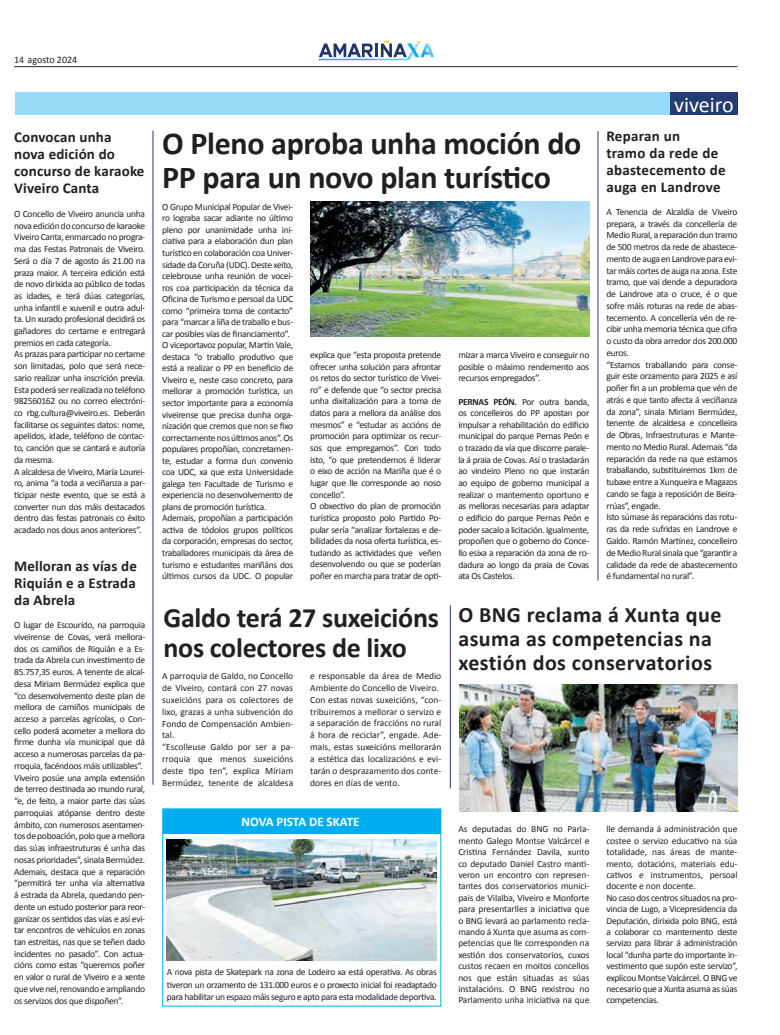
<style>
.page{position:relative;width:780px;height:1035px;background:#fff}
.page>*{position:absolute;margin:0;border:0;box-sizing:border-box;transform-origin:0 0}
.t1{font:700 32px/34px "Calibri";letter-spacing:-.01em;color:#231f20}
.t2{font:700 28px/30px "Calibri";letter-spacing:-.01em;color:#231f20}
.t3{font:700 22px/24px "Calibri";letter-spacing:.02em;color:#231f20}
.t4{font:22px "Calibri";color:#fff}
.t5{font:700 15px/17px "Calibri";letter-spacing:.01em;color:#231f20}
.t6{font:700 13px "Calibri";color:#fff}
.t7{font:10px "Calibri";color:#231f20}
.t8{font:9.5px/11.7px "Calibri";letter-spacing:-.03em;color:#231f20}
.t9{font:9.5px/11.8px "Calibri";color:#231f20}
.s1{font-weight:700}
</style>
<div class="page">
<hr style="left:14px;top:66px;width:723px;height:1px;background:#231f20">
<svg style="left:319px;top:41px;width:114px;height:19px"></svg>
<div style="left:15px;top:93px;width:722px;height:22px;background:#97daf8"></div>
<div style="left:670px;top:93px;width:67px;height:22px;background:#253b73"></div>
<hr style="left:152px;top:131px;width:1px;height:653px;background:#253b73">
<img style="left:310px;top:201px;width:279px;height:136px">
<img style="left:459px;top:685px;width:278px;height:127px">
<hr style="left:450px;top:605px;width:1px;height:183px;background:#253b73">
<svg style="left:162px;top:808px;width:280px;height:199px"></svg>
<div style="left:163px;top:809px;width:277px;height:24px;background:#00aeef"></div>
<img style="left:167px;top:839px;width:270px;height:121px">
<hr style="left:597px;top:131px;width:1px;height:449px;background:#253b73">
<p class="t7" style="left:14px;top:54px;width:65px">14 agosto 2024</p>
<h3 class="t5" style="left:14px;top:127px;width:132px">Convocan unha nova edición do concurso de karaoke<br>Viveiro Canta</h3>
<p class="t8" style="left:14px;top:207px;width:132px">O Concello de Viveiro anuncia unha nova edición do concurso de karaoke Viveiro Canta, enmarcado no progra&shy;ma das Festas Patronais de Viveiro.<br>Será o día 7 de agosto ás 21.00 na praza maior. A terceira edición está de novo dirixida ao público de todas as idades, e terá dúas categorías, unha infantil e xuvenil e outra adul&shy;ta. Un xurado profesional decidirá os gañadores do certame e entregará premios en cada categoría.<br>As prazas para participar no certame son limitadas, polo que será nece&shy;sario realizar unha inscrición previa.<br>Esta poderá ser realizada no teléfono 982560162 ou no correo electróni&shy;co rbg.cultura@viveiro.es. Deberán facilitarse os seguintes datos: nome, apelidos, idade, teléfono de contac&shy;to, canción que se cantará e autoría da mesma.<br>A alcaldesa de Viveiro, María Lourei&shy;ro, anima “a toda a veciñanza a par&shy;ticipar neste evento, que se está a converter nun dos máis destacados dentro das festas patronais co éxito acadado nos dous anos anteriores”.</p>
<h3 class="t5" style="left:14px;top:556px;width:124px;text-align:justify">Melloran as vías de Riquián e a Estrada da Abrela</h3>
<p class="t8" style="left:14px;top:618px;width:132px">O lugar de Escourido, na parroquia viveirense de Covas, verá mellora&shy;dos os camiños de Riquián e a Es&shy;trada da Abrela cun investimento de 85.757,35 euros. A tenente de alcal&shy;desa Miriam Bermúdez explica que “co desenvolvemento deste plan de mellora de camiños municipais de acceso a parcelas agrícolas, o Con&shy;cello poderá acometer a mellora do firme dunha vía municipal que dá acceso a numerosas parcelas da pa&shy;rroquia, facéndoos máis utilizables”.<br>Viveiro posúe una ampla extensión de terreo destinada ao mundo rural, “e, de feito, a maior parte das súas parroquias atópanse dentro deste ámbito, con numerosos asentamen&shy;tos de poboación, polo que a mellora das súas infraestruturas é unha das nosas prioridades”, sinala Bermúdez.<br>Ademais, destaca que a reparación “permitirá ter unha vía alternativa á estrada da Abrela, quedando pen&shy;dente un estudo posterior para reor&shy;ganizar os sentidos das vías e así evi&shy;tar encontros de vehículos en zonas tan estreitas, nas que se teñen dado incidentes no pasado”. Con actua&shy;cións como estas “queremos poñer en valor o rural de Viveiro e a xente que vive nel, renovando e ampliando os servizos dos que dispoñen”.</p>
<h1 class="t1" style="left:162px;top:125px;width:420px">O Pleno aproba unha moción do<br>PP para un novo plan turístico</h1>
<p class="t8" style="left:162px;top:200px;width:132px">O Grupo Municipal Popular de Vivei&shy;ro lograba sacar adiante no último pleno por unanimidade unha ini&shy;ciativa para a elaboración dun plan turístico en colaboración coa Univer&shy;sidade da Coruña (UDC). Deste xeito, celebrouse unha reunión de vocei&shy;ros coa participación da técnica da Oficina de Turismo e persoal da UDC como “primeira toma de contacto” para “marcar a liña de traballo e bus&shy;car posibles vías de financiamento”.<br>O viceportavoz popular, Martín Vale, destaca “o traballo produtivo que está a realizar o PP en beneficio de Viveiro e, neste caso concreto, para mellorar a promoción turística, un sector importante para a economía viveirense que precisa dunha orga&shy;nización que cremos que non se fixo correctamente nos últimos anos”. Os populares propoñían, concretamen&shy;te, estudar a forma dun convenio coa UDC, xa que esta Universidade galega ten Facultade de Turismo e experiencia no desenvolvemento de plans de promoción turística.<br>Ademais, propoñían a participación activa de tódolos grupos políticos da corporación, empresas do sector, traballadores municipais da área de turismo e estudantes mariñáns dos últimos cursos da UDC. O popular</p>
<p class="t8" style="left:310px;top:348px;width:132px">explica que “esta proposta pretende ofrecer unha solución para afrontar os retos do sector turístico de Vivei&shy;ro” e defende que “o sector precisa unha dixitalización para a toma de datos para a mellora da análise dos mesmos” e “estudar as accións de promoción para optimizar os recur&shy;sos que empregamos”. Con todo isto, “o que pretendemos é liderar o eixo de acción na Mariña que é o lugar que lle corresponde ao noso concello”.<br>O obxectivo do plan de promoción turística proposto polo Partido Po&shy;pular sería “analizar fortalezas e de&shy;bilidades da nosa oferta turística, es&shy;tudando as actividades que veñen desenvolvendo ou que se poderían poñer en marcha para tratar de opti-</p>
<p class="t8" style="left:458px;top:348px;width:132px;text-align:justify">mizar a marca Viveiro e conseguir no posible o máximo rendemento aos recursos empregados”.</p>
<p class="t8" style="left:458px;top:395px;width:132px;text-align:justify"><span class="s1">PERNAS PEÓN.</span> Por outra banda, os concelleiros do PP apostan por impulsar a rehabilitación do edificio municipal do parque Pernas Peón e o trazado da vía que discorre parale&shy;la á praia de Covas. Así o trasladarán ao vindeiro Pleno no que instarán ao equipo de goberno municipal a realizar o mantemento oportuno e as melloras necesarias para adaptar o edificio do parque Pernas Peón e poder sacalo a licitación. Igualmente, propoñen que o goberno do Conce&shy;llo esixa a reparación da zona de ro&shy;dadura ao longo da praia de Covas ata Os Castelos.</p>
<h3 class="t4" style="left:674px;top:91px;width:61px">viveiro</h3>
<h3 class="t5" style="left:606px;top:127px;width:121px">Reparan un<br>tramo da rede de abastecemento de auga en Landrove</h3>
<p class="t8" style="left:606px;top:205px;width:132px">A Tenencia de Alcaldía de Viveiro prepara, a través da concellería de<br>Medio Rural, a reparación dun tramo de 500 metros da rede de abastece&shy;mento de auga en Landrove para evi&shy;tar máis cortes de auga na zona. Este tramo, que vai dende a depuradora de Landrove ata o cruce, é o que sofre máis roturas na rede de abas&shy;tecemento. A concellería vén de re&shy;cibir unha memoria técnica que cifra o custo da obra arredor dos 200.000 euros.<br>“Estamos traballando para conse&shy;guir este orzamento para 2025 e así poñer fin a un problema que vén de atrás e que tanto afecta á veciñanza da zona”, sinala Miriam Bermúdez, tenente de alcaldesa e concelleira de Obras, Infraestruturas e Mante&shy;mento no Medio Rural. Ademais “da reparación da rede na que estamos traballando, substituiremos 1km de tubaxe entre a Xunqueira e Magazos cando se faga a reposición de Beira&shy;rrúas”, engade.<br>Isto súmase ás reparacións das rotu&shy;ras da rede sufridas en Landrove e<br>Galdo. Ramón Martínez, concelleiro de Medio Rural sinala que “garantir a calidade da rede de abastecemento é fundamental no rural”.</p>
<h2 class="t2" style="left:163px;top:601px;width:277px">Galdo terá 27 suxeicións nos colectores de lixo</h2>
<p class="t9" style="left:162px;top:670px;width:132px">A parroquia de Galdo, no Concello de Viveiro, contará con 27 novas suxeicións para os colectores de lixo, grazas a unha subvención do<br>Fondo de Compensación Ambien&shy;tal.<br>“Escolleuse Galdo por ser a pa&shy;rroquia que menos suxeicións deste tipo ten”, explica Míriam<br>Bermúdez, tenente de alcaldesa</p>
<p class="t9" style="left:310px;top:669px;width:132px">e responsable da área de Medio<br>Ambiente do Concello de Viveiro.<br>Con estas novas suxeicións, “con&shy;tribuiremos a mellorar o servizo e a separación de fraccións no rural á hora de reciclar”, engade. Ade&shy;mais, estas suxeicións mellorarán a estética das localizacións e evi&shy;tarán o desprazamento dos conte&shy;dores en días de vento.</p>
<h3 class="t6" style="left:241px;top:813px;width:119px">NOVA PISTA DE SKATE</h3>
<p class="t8" style="left:167px;top:966px;width:271px;line-height:12px;text-align:justify">A nova pista de Skatepark na zona de Lodeiro xa está operativa. As obras tiveron un orzamento de 131.000 euros e o proxecto inicial foi readaptado para habilitar un espazo máis seguro e apto para esta modalidade deportiva.</p>
<h3 class="t3" style="left:458px;top:601px;width:265px">O BNG reclama á Xunta que asuma as competencias na xestión dos conservatorios</h3>
<p class="t8" style="left:458px;top:823px;width:132px;line-height:11.4px;text-align:justify">As deputadas do BNG no Parla&shy;mento Galego Montse Valcárcel e Cristina Fernández Davila, xunto co deputado Daniel Castro manti&shy;veron un encontro con represen&shy;tantes dos conservatorios munici&shy;pais de Vilalba, Viveiro e Monforte para presentarlles a iniciativa que o BNG levará ao parlamento recla&shy;mando á Xunta que asuma as com&shy;petencias que lle corresponden na xestión dos conservatorios, cuxos custos recaen en moitos concellos nos que están situadas as súas instalacións. O BNG rexistrou no Parlamento unha iniciativa na que</p>
<p class="t8" style="left:606px;top:823px;width:133px;line-height:11.4px">lle demanda á administración que costee o servizo educativo na súa totalidade, nas áreas de mante&shy;mento, dotacións, materiais edu&shy;cativos e instrumentos, persoal docente e non docente.<br>No caso dos centros situados na pro&shy;vincia de Lugo, a Vicepresidencia da<br>Deputación, dirixida polo BNG, está a colaborar co mantemento deste servizo para librar á administración local “dunha parte do importante in&shy;vestimento que supón este servizo”, explicou Montse Valcárcel. O BNG ve necesario que a Xunta asuma as súas competencias.</p>
</div>
